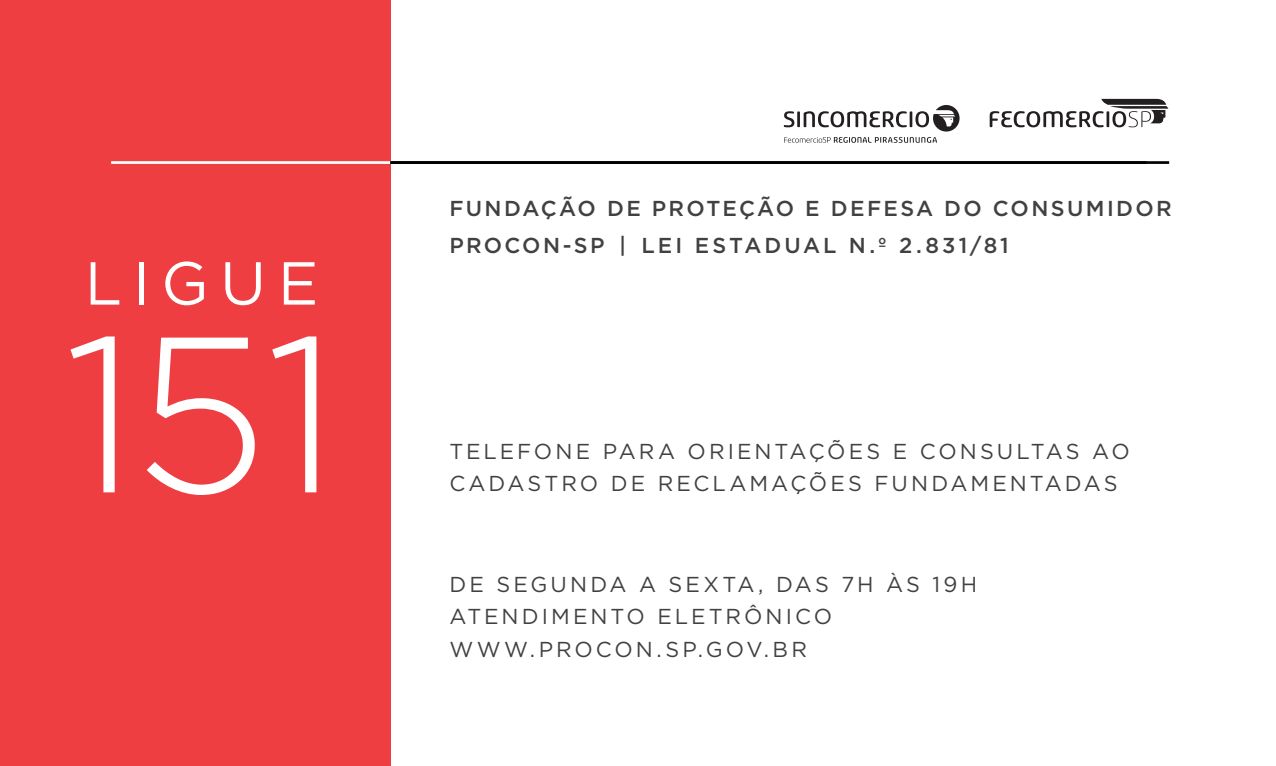
<style>
.page{position:relative;width:1276px;height:766px;background:#fff}
.page>*{position:absolute;margin:0;border:0;box-sizing:border-box;transform-origin:0 0}
.t1{font:300 220.95px "Gotham";color:#fff}
.t2{font:60.45px "Gotham";letter-spacing:.185em;color:#fff}
.t3{font:21.6px/32.4px "Gotham";letter-spacing:.14em;color:#414042}
.t4{font:500 21.6px/37.8px "Gotham";letter-spacing:.11em;color:#414042}
</style>
<div class="page">
<div style="left:0;top:0;width:390px;height:765px;background:#ef3e42"></div>
<hr style="left:111px;top:161px;width:285px;height:3px;background:#fff">
<hr style="left:391px;top:161px;width:778px;height:3px;background:#000">
<hr style="left:390px;top:161px;width:756px;height:3px;background:#000">
<svg style="left:784px;top:111px;width:10px;height:16px"></svg>
<hr style="left:797px;top:111px;width:3px;height:16px;background:#231f20">
<svg style="left:803px;top:111px;width:104px;height:16px"></svg>
<hr style="left:909px;top:111px;width:3px;height:16px;background:#231f20">
<svg style="left:784px;top:137px;width:153px;height:6px"></svg>
<svg style="left:915px;top:105px;width:44px;height:26px"></svg>
<svg style="left:989px;top:99px;width:180px;height:28px"></svg>
<h2 class="t2" style="left:85px;top:244px;width:235px">LIGUE</h2>
<h1 class="t1" style="left:64px;top:274px;width:277px">151</h1>
<p class="t4" style="left:449px;top:189px;width:724px">FUNDAÇÃO DE PROTEÇÃO E DEFESA DO CONSUMIDOR<br>PROCON-SP | LEI ESTADUAL N.º 2.831/81</p>
<p class="t3" style="left:449px;top:434px;width:682px">TELEFONE PARA ORIENTAÇÕES E CONSULTAS AO<br>CADASTRO DE RECLAMAÇÕES FUNDAMENTADAS</p>
<p class="t3" style="left:449px;top:567px;width:529px">DE SEGUNDA A SEXTA, DAS 7H ÀS 19H<br>ATENDIMENTO ELETRÔNICO<br>WWW.PROCON.SP.GOV.BR</p>
</div>
